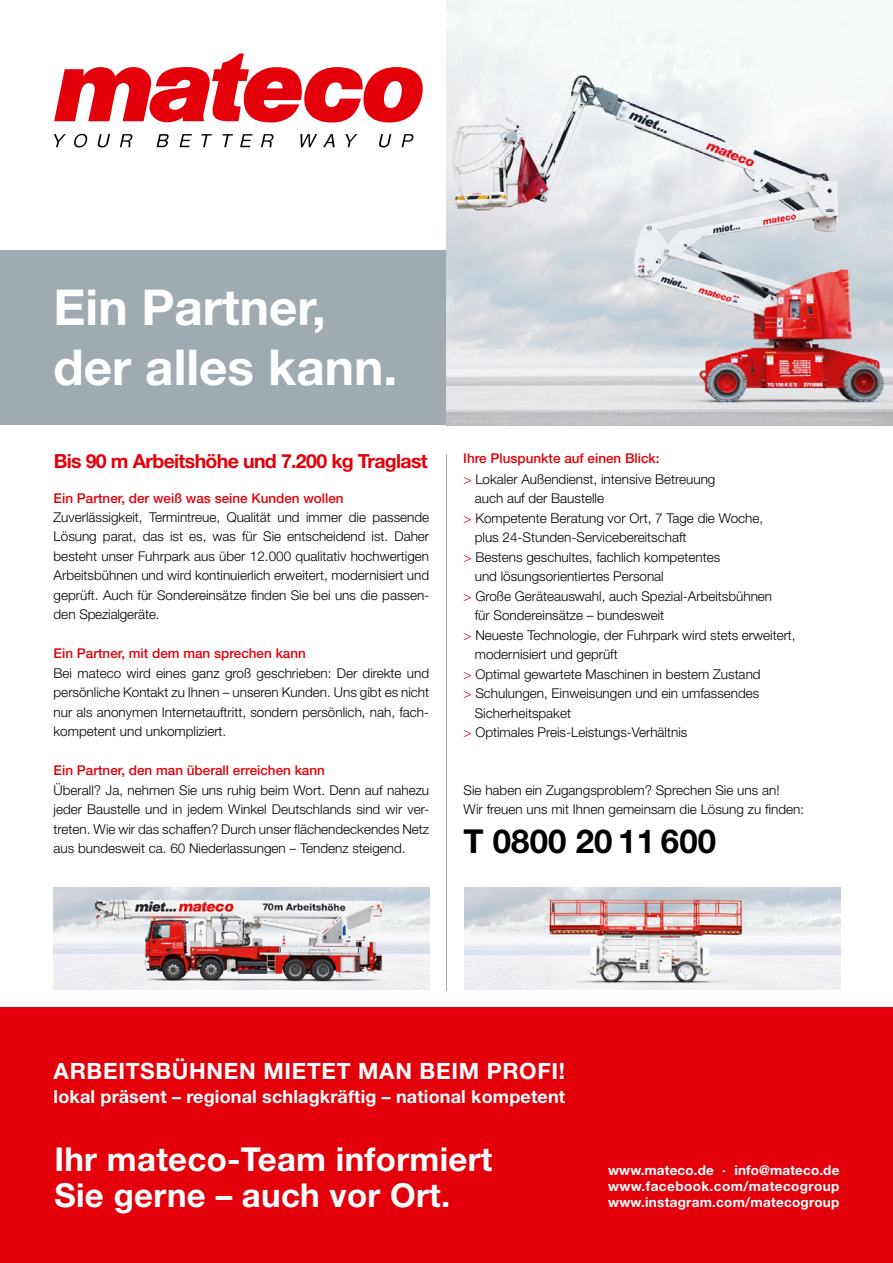
<style>
.page{position:relative;width:893px;height:1263px;background:#fff}
.page>*{position:absolute;margin:0;border:0;box-sizing:border-box;transform-origin:0 0}
.t1{font:700 49.5px/59.4px "Helvetica Neue LT Std";color:#fff}
.t2{font:700 33px/36px "Helvetica Neue LT Std";letter-spacing:.01em;color:#fff}
.t3{font:700 33px "Helvetica Neue LT Std";color:#000}
.t4{font:700 22.5px "Helvetica Neue LT Std";letter-spacing:.03em;color:#fff}
.t5{font:700 19.5px "Helvetica Neue LT Std";letter-spacing:-.035em;color:#e3000b}
.t6{font:700 18px "Helvetica Neue LT Std";letter-spacing:.01em;color:#fff}
.t7{font:300 13.5px/19.5px "Helvetica Neue LT Std";color:#000;text-align:justify}
.t8{font:500 13.5px "Helvetica Neue LT Std";color:#e3000b}
.t9{font:700 13.5px/16.2px "Helvetica Neue LT Std";letter-spacing:.02em;color:#fff;text-align:justify}
.s1{color:#e3000b}
</style>
<div class="page">
<div style="left:0;top:251px;width:893px;height:174px;background:#a0abb1"></div>
<svg style="left:54px;top:53px;width:369px;height:70px"></svg>
<svg style="left:54px;top:134px;width:12px;height:13px"></svg>
<svg style="left:74px;top:134px;width:13px;height:13px"></svg>
<svg style="left:98px;top:134px;width:12px;height:13px"></svg>
<svg style="left:120px;top:134px;width:12px;height:13px"></svg>
<svg style="left:157px;top:134px;width:12px;height:13px"></svg>
<svg style="left:180px;top:134px;width:12px;height:13px"></svg>
<svg style="left:201px;top:134px;width:11px;height:13px"></svg>
<svg style="left:240px;top:134px;width:12px;height:13px"></svg>
<svg style="left:261px;top:134px;width:13px;height:13px"></svg>
<svg style="left:300px;top:134px;width:17px;height:13px"></svg>
<svg style="left:323px;top:134px;width:12px;height:13px"></svg>
<svg style="left:345px;top:134px;width:12px;height:13px"></svg>
<svg style="left:379px;top:134px;width:12px;height:13px"></svg>
<svg style="left:402px;top:134px;width:11px;height:13px"></svg>
<svg style="left:222px;top:134px;width:11px;height:13px"></svg>
<div style="left:0;top:1008px;width:893px;height:255px;background:#e3000b"></div>
<hr style="left:446px;top:454px;width:1px;height:537px;background:#a0abb1">
<img style="left:54px;top:888px;width:375px;height:102px">
<img style="left:464px;top:888px;width:376px;height:102px">
<img style="left:446px;top:0;width:447px;height:425px">
<h1 class="t1" style="left:54px;top:277px;width:345px">Ein Partner, der alles kann.</h1>
<h3 class="t5" style="left:54px;top:449px;width:376px">Bis 90 m Arbeitshöhe und 7.200 kg Traglast</h3>
<p class="t8" style="left:463px;top:450px;width:198px">Ihre Pluspunkte auf einen Blick:</p>
<p class="t7" style="left:463px;top:469px;width:253px"><span class="s1">&gt;</span> Lokaler Außendienst, intensive Betreuung</p>
<p class="t7" style="left:475px;top:488px;width:131px">auch auf der Baustelle</p>
<p class="t7" style="left:463px;top:508px;width:301px"><span class="s1">&gt;</span> Kompetente Beratung vor Ort, 7 Tage die Woche,</p>
<p class="t7" style="left:475px;top:527px;width:213px">plus 24-Stunden-Servicebereitschaft</p>
<p class="t7" style="left:463px;top:547px;width:258px"><span class="s1">&gt;</span> Bestens geschultes, fachlich kompetentes</p>
<p class="t7" style="left:475px;top:566px;width:191px">und lösungsorientiertes Personal</p>
<p class="t7" style="left:463px;top:586px;width:310px"><span class="s1">&gt;</span> Große Geräteauswahl, auch Spezial-Arbeitsbühnen</p>
<p class="t7" style="left:475px;top:605px;width:191px">für Sondereinsätze – bundesweit</p>
<p class="t7" style="left:463px;top:625px;width:334px"><span class="s1">&gt;</span> Neueste Technologie, der Fuhrpark wird stets erweitert,</p>
<p class="t7" style="left:475px;top:644px;width:145px">modernisiert und geprüft</p>
<p class="t7" style="left:463px;top:664px;width:299px"><span class="s1">&gt;</span> Optimal gewartete Maschinen in bestem Zustand</p>
<p class="t7" style="left:463px;top:683px;width:297px"><span class="s1">&gt;</span> Schulungen, Einweisungen und ein umfassendes</p>
<p class="t7" style="left:475px;top:703px;width:98px">Sicherheitspaket</p>
<p class="t7" style="left:463px;top:722px;width:225px"><span class="s1">&gt;</span> Optimales Preis-Leistungs-Verhältnis</p>
<p class="t8" style="left:54px;top:490px;width:292px">Ein Partner, der weiß was seine Kunden wollen</p>
<p class="t7" style="left:54px;top:507px;width:377px">Zuverlässigkeit, Termintreue, Qualität und immer die passende Lösung parat, das ist es, was für Sie entscheidend ist. Daher besteht unser Fuhrpark aus über 12.000 qualitativ hochwertigen Arbeitsbühnen und wird kontinuierlich erweitert, modernisiert und geprüft. Auch für Sondereinsätze finden Sie bei uns die passen&shy;den Spezialgeräte.</p>
<p class="t8" style="left:54px;top:646px;width:254px">Ein Partner, mit dem man sprechen kann</p>
<p class="t7" style="left:54px;top:663px;width:377px">Bei mateco wird eines ganz groß geschrieben: Der direkte und persönliche Kontakt zu Ihnen – unseren Kunden. Uns gibt es nicht nur als anonymen Internetauftritt, sondern persönlich, nah, fach&shy;kompetent und unkompliziert.</p>
<p class="t8" style="left:54px;top:763px;width:273px">Ein Partner, den man überall erreichen kann</p>
<p class="t7" style="left:54px;top:780px;width:377px">Überall? Ja, nehmen Sie uns ruhig beim Wort. Denn auf nahezu jeder Baustelle und in jedem Winkel Deutschlands sind wir ver&shy;treten. Wie wir das schaffen? Durch unser flächendeckendes Netz aus bundesweit ca. 60 Niederlassungen – Tendenz steigend.</p>
<p class="t7" style="left:464px;top:780px;width:342px">Sie haben ein Zugangsproblem? Sprechen Sie uns an!<br>Wir freuen uns mit Ihnen gemeinsam die Lösung zu finden:</p>
<h2 class="t3" style="left:464px;top:821px;width:254px">T 0800 20 11 600</h2>
<h3 class="t4" style="left:54px;top:1057px;width:513px">ARBEITSBÜHNEN MIETET MAN BEIM PROFI!</h3>
<h3 class="t6" style="left:54px;top:1086px;width:513px">lokal präsent – regional schlagkräftig – national kompetent</h3>
<h2 class="t2" style="left:54px;top:1140px;width:440px">Ihr mateco-Team informiert<br>Sie gerne – auch vor Ort.</h2>
<p class="t9" style="left:608px;top:1161px;width:233px">www.mateco.de · info@mateco.de www.facebook.com/matecogroup www.instagram.com/matecogroup</p>
</div>
